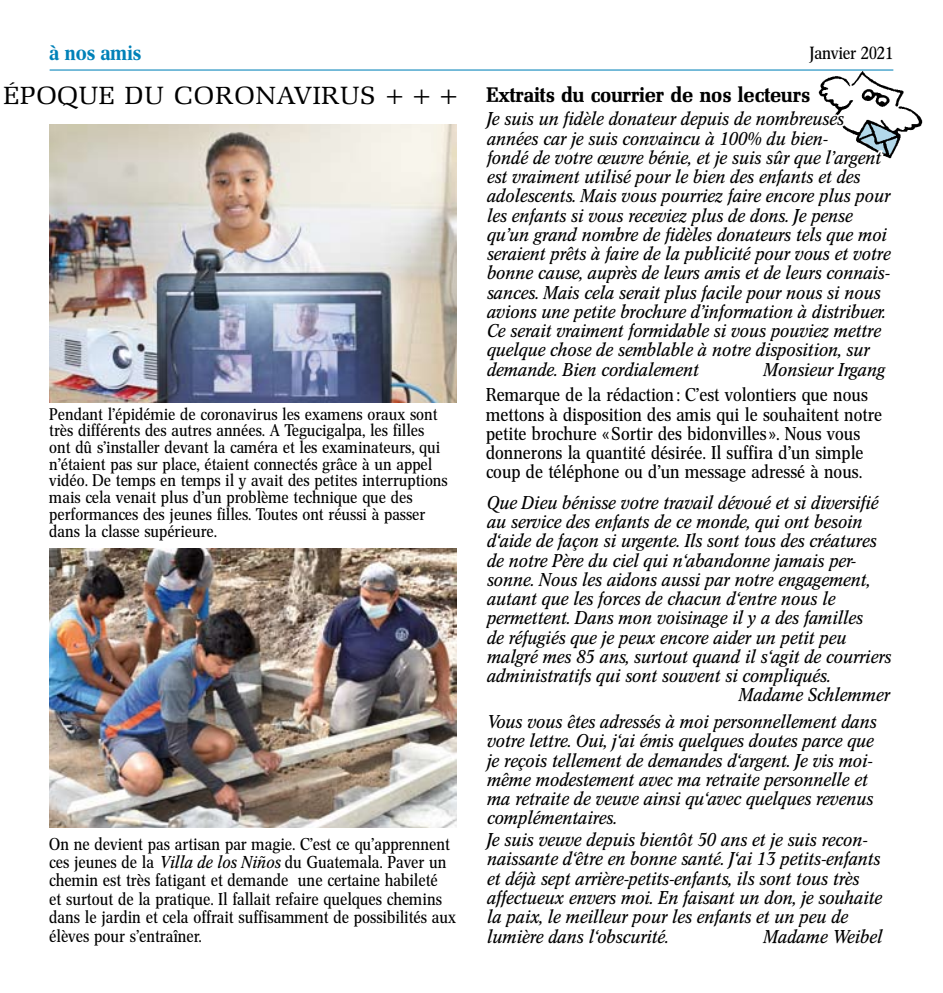
<style>
.page{position:relative;width:943px;height:993px;background:#fff}
.page>*{position:absolute;margin:0;border:0;box-sizing:border-box;transform-origin:0 0}
.t1{font:24.5px "Mel Reg";letter-spacing:.04em;color:#000;scale:1.05 1}
.t2{font:21px "Mel Bol";color:#000}
.t3{font:21px "Cnn Med";color:#0081b8}
.t4{font:18.38px/19.2px "Cnn Ita";letter-spacing:.015em;color:#000;scale:1.05 1}
.t5{font:18.38px/19.2px "Cnn Reg";letter-spacing:.015em;color:#000;scale:1.05 1}
.t6{font:17.5px "Cnn Reg";color:#000;scale:1.05 1}
.t7{font:17.15px/18.4px "Cnn Reg";letter-spacing:.015em;color:#000}
.t8{font:16.62px/16.8px "Cnn Reg";letter-spacing:.015em;color:#000;scale:1.05 1}
.s1{font-family:"Cnn Ita"}
</style>
<div class="page">
<hr style="left:50px;top:69px;width:843px;height:1px;background:#0081b8">
<img style="left:819px;top:69px;width:103px;height:73px">
<svg style="left:818px;top:85px;width:81px;height:74px"></svg>
<img style="left:50px;top:548px;width:406px;height:279px">
<img style="left:50px;top:124px;width:406px;height:278px">
<p class="t3" style="left:50px;top:40px;width:93px">à nos amis</p>
<p class="t6" style="left:809px;top:43px;width:81px">Janvier 2021</p>
<p class="t2" style="left:486px;top:83px;width:325px">Extraits du courrier de nos lecteurs</p>
<p class="t4" style="left:486px;top:109px;width:386px">Je suis un fidèle donateur depuis de nombreuses années car je suis convaincu à 100% du bien-<br>fondé de votre œuvre bénie, et je suis sûr que l’argent est vraiment utilisé pour le bien des enfants et des adolescents. Mais vous pourriez faire encore plus pour les enfants si vous receviez plus de dons. Je pense qu’un grand nombre de fidèles donateurs tels que moi seraient prêts à faire de la publicité pour vous et votre bonne cause, auprès de leurs amis et de leurs connais&shy;sances. Mais cela serait plus facile pour nous si nous avions une petite brochure d’information à distribuer.<br>Ce serait vraiment formidable si vous pouviez mettre quelque chose de semblable à notre disposition, sur demande. Bien cordialement</p>
<h1 class="t1" style="left:4px;top:81px;width:433px">ÉPOQUE DU CORONAVIRUS + + +</h1>
<p class="t4" style="left:763px;top:360px;width:117px">Monsieur Irgang</p>
<p class="t5" style="left:486px;top:385px;width:378px">Remarque de la rédaction: C’est volontiers que nous mettons à disposition des amis qui le souhaitent notre petite brochure «Sortir des bidonvilles». Nous vous donnerons la quantité désirée. Il suffira d’un simple coup de téléphone ou d’un message adressé à nous.</p>
<p class="t4" style="left:486px;top:493px;width:374px">Que Dieu bénisse votre travail dévoué et si diversifié</p>
<p class="t4" style="left:486px;top:512px;width:359px">au service des enfants de ce monde, qui ont besoin</p>
<p class="t4" style="left:486px;top:531px;width:372px">d‘aide de façon si urgente. Ils sont tous des créatures</p>
<p class="t4" style="left:486px;top:550px;width:353px">de notre Père du ciel qui n‘abandonne jamais per-</p>
<p class="t4" style="left:486px;top:570px;width:366px">sonne. Nous les aidons aussi par notre engagement,</p>
<p class="t4" style="left:486px;top:589px;width:333px">autant que les forces de chacun d‘entre nous le</p>
<p class="t4" style="left:486px;top:608px;width:359px">permettent. Dans mon voisinage il y a des familles</p>
<p class="t4" style="left:486px;top:627px;width:343px">de réfugiés que je peux encore aider un petit peu</p>
<p class="t4" style="left:486px;top:647px;width:386px">malgré mes 85 ans, surtout quand il s‘agit de courriers</p>
<p class="t4" style="left:486px;top:666px;width:328px">administratifs qui sont souvent si compliqués.</p>
<p class="t4" style="left:738px;top:685px;width:145px">Madame Schlemmer</p>
<p class="t4" style="left:486px;top:712px;width:372px">Vous vous êtes adressés à moi personnellement dans votre lettre. Oui, j‘ai émis quelques doutes parce que je reçois tellement de demandes d‘argent. Je vis moi&shy;même modestement avec ma retraite personnelle et ma retraite de veuve ainsi qu‘avec quelques revenus complémentaires.</p>
<p class="t4" style="left:486px;top:830px;width:377px">Je suis veuve depuis bientôt 50 ans et je suis recon&shy;naissante d‘être en bonne santé. J‘ai 13 petits-enfants et déjà sept arrière-petits-enfants, ils sont tous très affectueux envers moi. En faisant un don, je souhaite la paix, le meilleur pour les enfants et un peu de lumière dans l‘obscurité.</p>
<p class="t8" style="left:50px;top:405px;width:380px">Pendant l’épidémie de coronavirus les examens oraux sont très différents des autres années. A Tegucigalpa, les filles ont dû s’installer devant la caméra et les examinateurs, qui n’étaient pas sur place, étaient connectés grâce à un appel vidéo. De temps en temps il y avait des petites interruptions mais cela venait plus d’un problème technique que des performances des jeunes filles. Toutes ont réussi à passer dans la classe supérieure.</p>
<p class="t7" style="left:50px;top:834px;width:408px">On ne devient pas artisan par magie. C’est ce qu’apprennent ces jeunes de la <span class="s1">Villa de los Niños</span> du Guatemala. Paver un chemin est très fatigant et demande une certaine habileté<br>et surtout de la pratique. Il fallait refaire quelques chemins dans le jardin et cela offrait suffisamment de possibilités aux élèves pour s’entraîner.</p>
<p class="t4" style="left:763px;top:926px;width:114px">Madame Weibel</p>
</div>
